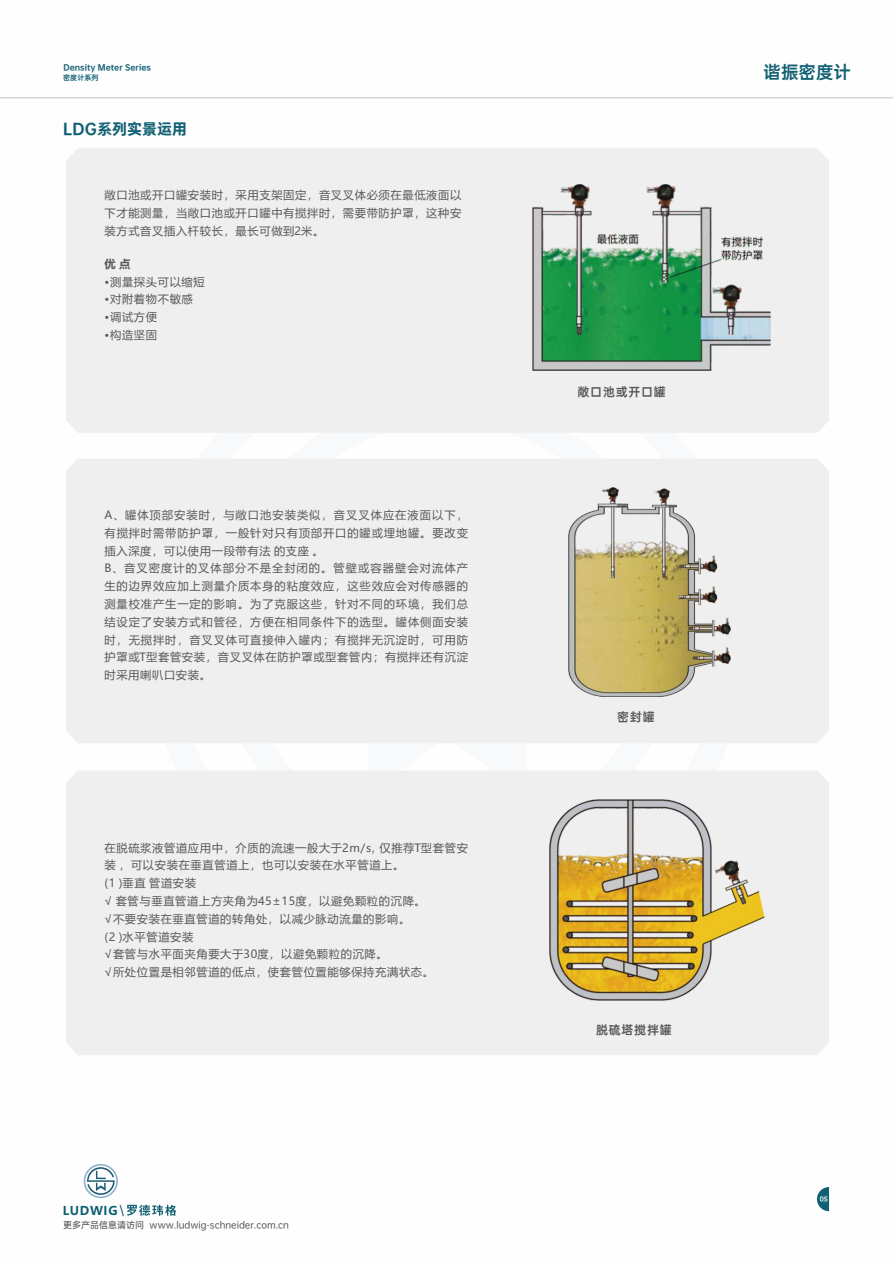
<style>
.page{position:relative;width:893px;height:1263px;background:#fff}
.page>*{position:absolute;margin:0;border:0;box-sizing:border-box;transform-origin:0 0}
.t1{font:17.55px "OPPO Sans B";color:#116073}
.t2{font:15px "OPPO Sans H";color:#116073}
.t3{font:12px "OPPO Sans B";letter-spacing:.06em;color:#595857}
.t4{font:700 12px "Microsoft Ya Hei";letter-spacing:.06em;color:#0c6073}
.t5{font:11.25px/17.9px "Microsoft Ya Hei";letter-spacing:.06em;color:#595857}
.t6{font:11.25px/17.9px "Microsoft Ya Hei";letter-spacing:.08em;color:#595857}
.t7{font:700 11.25px "Microsoft Ya Hei";color:#595857}
.t8{font:9px "OPPO Sans M";color:#595857}
.t9{font:7.8px "OPPO Sans H";color:#116073}
.t10{font:7.05px "OPPO Sans B";color:#116073}
.t11{font:6px "OPPO Sans H";color:#fff}
.s1{font-weight:700}
.s2{font-family:"Arial";font-weight:400;font-size:15.15px}
</style>
<div class="page">
<hr style="left:0;top:97px;width:893px;height:1px;background:#c9cacb">
<div style="left:66px;top:148px;width:763px;height:285px;background:#efeff0"></div>
<div style="left:66px;top:459px;width:763px;height:284px;background:#efeff0"></div>
<div style="left:66px;top:770px;width:763px;height:285px;background:#efeff0"></div>
<img style="left:533px;top:185px;width:237px;height:186px">
<img style="left:568px;top:487px;width:163px;height:209px">
<img style="left:550px;top:799px;width:215px;height:202px">
<svg style="left:817px;top:1187px;width:12px;height:24px"></svg>
<svg style="left:84px;top:1164px;width:34px;height:34px"></svg>
<svg style="left:127px;top:1205px;width:49px;height:11px"></svg>
<p class="t9" style="left:63px;top:63px;width:89px">Density Meter Series</p>
<p class="t10" style="left:63px;top:74px;width:37px">密度计系列</p>
<h2 class="t2" style="left:63px;top:121px;width:125px">LDG系列实景运用</h2>
<p class="t5" style="left:105px;top:187px;width:358px;text-align:justify">敞口池或开口罐安装时，采用支架固定，音叉叉体必须在最低液面以下才能测量，当敞口池或开口罐中有搅拌时，需要带防护罩，这种安装方式音叉插入杆较长，最长可做到2米。</p>
<p class="t7" style="left:105px;top:259px;width:27px">优 点</p>
<p class="t5" style="left:105px;top:274px;width:102px"><span class="s1">·</span>测量探头可以缩短</p>
<p class="t5" style="left:105px;top:291px;width:90px"><span class="s1">·</span>对附着物不敏感<span class="s1">·</span>调试方便</p>
<p class="t5" style="left:105px;top:327px;width:54px"><span class="s1">·</span>构造坚固</p>
<p class="t6" style="left:104px;top:507px;width:365px">A、罐体顶部安装时，与敞口池安装类似，音叉叉体应在液面以下，有搅拌时需带防护罩，一般针对只有顶部开口的罐或埋地罐。要改变插入深度，可以使用一段带有法 的支座 。<br>B、音叉密度计的叉体部分不是全封闭的。管壁或容器壁会对流体产生的边界效应加上测量介质本身的粘度效应，这些效应会对传感器的测量校准产生一定的影响。为了克服这些，针对不同的环境，我们总结设定了安装方式和管径，方便在相同条件下的选型。罐体侧面安装时，无搅拌时，音叉叉体可直接伸入罐内；有搅拌无沉淀时，可用防护罩或T型套管安装，音叉叉体在防护罩或型套管内；有搅拌还有沉淀时采用喇叭口安装。</p>
<p class="t5" style="left:105px;top:839px;width:365px">在脱硫浆液管道应用中，介质的流速一般大于2m/s, 仅推荐T型套管安装 ，可以安装在垂直管道上，也可以安装在水平管道上。</p>
<p class="t5" style="left:105px;top:875px;width:93px">(1 )垂直 管道安装</p>
<p class="t5" style="left:105px;top:893px;width:323px">√ 套管与垂直管道上方夹角为45±15度，以避免颗粒的沉降。</p>
<p class="t5" style="left:104px;top:911px;width:307px">√不要安装在垂直管道的转角处，以减少脉动流量的影响。</p>
<p class="t5" style="left:105px;top:928px;width:90px">(2 )水平管道安装</p>
<p class="t5" style="left:105px;top:964px;width:331px">√所处位置是相邻管道的低点，使套管位置能够保持充满状态。</p>
<p class="t5" style="left:104px;top:946px;width:285px">√套管与水平面夹角要大于30度，以避免颗粒的沉降。</p>
<p class="t4" style="left:63px;top:1205px;width:63px">LUDWIG <span class="s2">\</span></p>
<p class="t8" style="left:63px;top:1220px;width:227px">更多产品信息请访问 www.ludwig-schneider.com.cn</p>
<h1 class="t1" style="left:763px;top:63px;width:89px">谐振密度计</h1>
<p class="t3" style="left:578px;top:386px;width:90px">敞口池或开口罐</p>
<p class="t3" style="left:617px;top:711px;width:39px">密封罐</p>
<p class="t3" style="left:596px;top:1023px;width:77px">脱硫塔搅拌罐</p>
<p class="t11" style="left:820px;top:1196px;width:10px">05</p>
</div>
